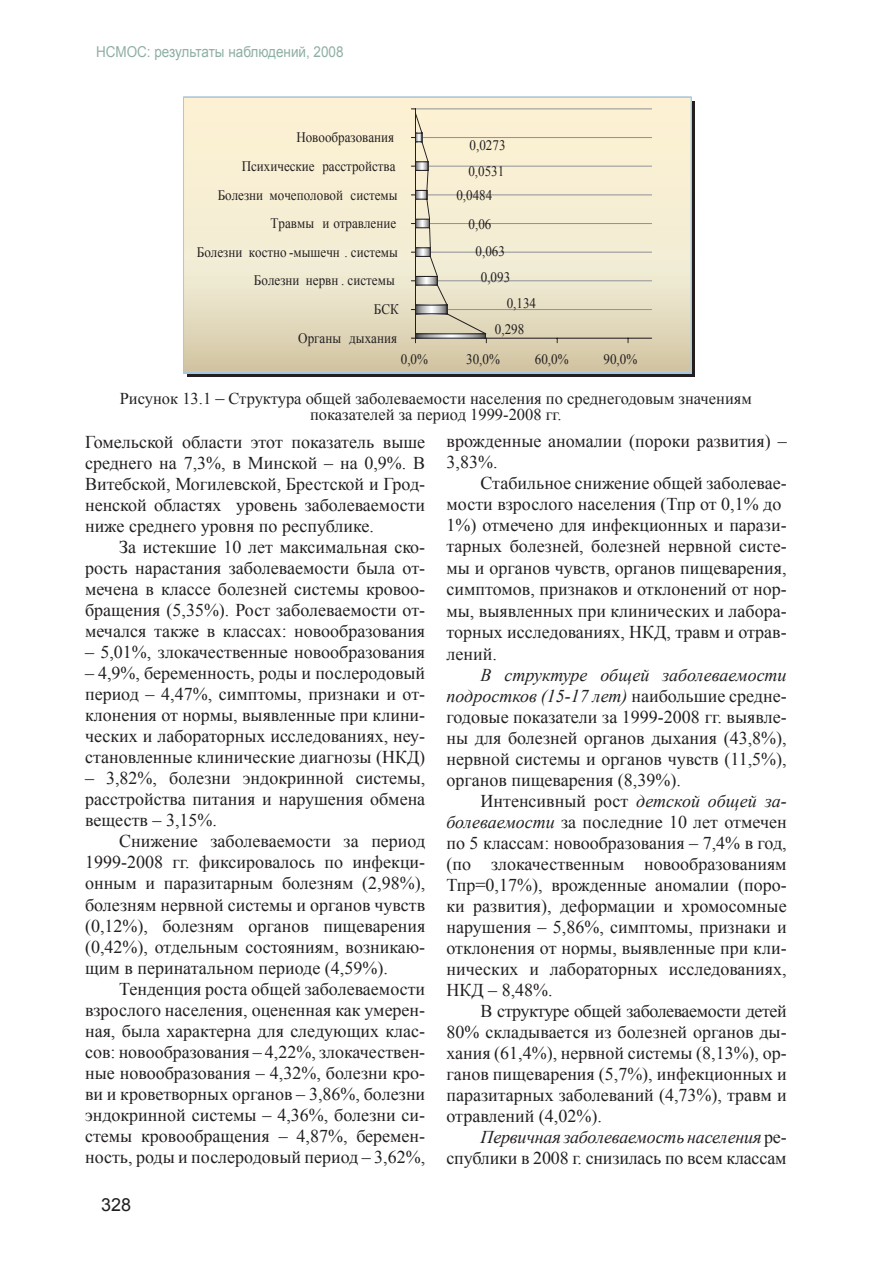
<style>
.page{position:relative;width:893px;height:1263px;background:#fff}
.page>*{position:absolute;margin:0;border:0;box-sizing:border-box;transform-origin:0 0}
.t1{font:18px/21px "Times New Roman";color:#231f20;text-align:justify}
.t2{font:18px "Arial";color:#231f20}
.t3{font:16.5px/16.5px "Times New Roman";color:#231f20;text-align:center}
.t4{font:15px "Arial";color:#8eafa5;scale:.9 1}
.t5{font:14.55px "Times New Roman";color:#231f20;scale:.9 1}
.s1{font-size:18px}
.s2{font-style:italic}
</style>
<div class="page">
<hr style="left:691px;top:101px;width:3px;height:275px;background:#231f20">
<hr style="left:187px;top:373px;width:507px;height:3px;background:#231f20">
<img style="left:185px;top:99px;width:504px;height:272px">
<svg style="left:411px;top:109px;width:241px;height:234px;background:#eae2c9"></svg>
<div style="left:183px;top:97px;width:508px;height:276px;border:1px solid #a0c9eb"></div>
<p class="t4" style="left:96px;top:42px;width:277px">НСМОС: результаты наблюдений, 2008</p>
<p class="t5" style="left:296px;top:127px;width:110px">Новообразования</p>
<p class="t5" style="left:242px;top:156px;width:172px">Психические расстройства</p>
<p class="t5" style="left:218px;top:185px;width:201px">Болезни мочеполовой системы</p>
<p class="t5" style="left:271px;top:213px;width:141px">Травмы и отравление</p>
<p class="t5" style="left:197px;top:242px;width:225px">Болезни костно -мышечн . системы</p>
<p class="t5" style="left:254px;top:271px;width:158px">Болезни нервн . системы</p>
<p class="t5" style="left:374px;top:299px;width:29px">БСК</p>
<p class="t5" style="left:298px;top:328px;width:111px">Органы дыхания</p>
<p class="t5" style="left:470px;top:135px;width:41px">0,0273</p>
<p class="t5" style="left:468px;top:161px;width:41px">0,0531</p>
<p class="t5" style="left:456px;top:186px;width:41px">0,0484</p>
<p class="t5" style="left:469px;top:215px;width:27px">0,06</p>
<p class="t5" style="left:476px;top:241px;width:34px">0,063</p>
<p class="t5" style="left:481px;top:267px;width:34px">0,093</p>
<p class="t5" style="left:507px;top:293px;width:34px">0,134</p>
<p class="t5" style="left:495px;top:320px;width:34px">0,298</p>
<p class="t5" style="left:401px;top:350px;width:32px">0,0%</p>
<p class="t5" style="left:466px;top:350px;width:39px">30,0%</p>
<p class="t5" style="left:535px;top:350px;width:39px">60,0%</p>
<p class="t5" style="left:603px;top:350px;width:39px">90,0%</p>
<p class="t3" style="left:120px;top:390px;width:634px">Рисунок 13.1 <span class="s1">–</span> Структура общей заболеваемости населения по среднегодовым значениям показателей за период 1999-2008 гг.</p>
<p class="t1" style="left:85px;top:432px;width:342px">Гомельской области этот показатель выше среднего на 7,3%, в Минской – на 0,9%. В Витебской, Могилевской, Брестской и Грод&shy;ненской областях уровень заболеваемости ниже среднего уровня по республике.</p>
<p class="t1" style="left:85px;top:537px;width:342px;text-indent:34px">За истекшие 10 лет максимальная ско&shy;рость нарастания заболеваемости была от&shy;мечена в классе болезней системы кровоо&shy;бращения (5,35%). Рост заболеваемости от&shy;мечался также в классах: новообразования</p>
<p class="t1" style="left:85px;top:642px;width:342px">– 5,01%, злокачественные новообразования</p>
<p class="t1" style="left:85px;top:663px;width:342px">– 4,9%, беременность, роды и послеродовый период – 4,47%, симптомы, признаки и от&shy;клонения от нормы, выявленные при клини&shy;ческих и лабораторных исследованиях, неу&shy;становленные клинические диагнозы (НКД)</p>
<p class="t1" style="left:85px;top:768px;width:342px">– 3,82%, болезни эндокринной системы, расстройства питания и нарушения обмена веществ – 3,15%.</p>
<p class="t1" style="left:85px;top:831px;width:342px;text-indent:34px">Снижение заболеваемости за период 1999-2008 гг. фиксировалось по инфекци&shy;онным и паразитарным болезням (2,98%), болезням нервной системы и органов чувств (0,12%), болезням органов пищеварения (0,42%), отдельным состояниям, возникаю&shy;щим в перинатальном периоде (4,59%).</p>
<p class="t1" style="left:85px;top:978px;width:342px;text-indent:34px">Тенденция роста общей заболеваемости взрослого населения, оцененная как умерен&shy;ная, была характерна для следующих клас&shy;сов: новообразования – 4,22%, злокачествен&shy;ные новообразования – 4,32%, болезни кро&shy;ви и кроветворных органов – 3,86%, болезни эндокринной системы – 4,36%, болезни си&shy;стемы кровообращения – 4,87%, беремен&shy;ность, роды и послеродовый период – 3,62%,</p>
<p class="t1" style="left:446px;top:430px;width:342px">врожденные аномалии (пороки развития) –<br>3,83%.</p>
<p class="t1" style="left:446px;top:472px;width:342px;text-align:right">Стабильное снижение общей заболевае&shy;мости взрослого населения (Тпр от 0,1% до</p>
<p class="t1" style="left:446px;top:514px;width:342px;line-height:21.5px">1%) отмечено для инфекционных и парази&shy;тарных болезней, болезней нервной систе&shy;мы и органов чувств, органов пищеварения, симптомов, признаков и отклонений от нор&shy;мы, выявленных при клинических и лабора&shy;торных исследованиях, НКД, травм и отрав&shy;лений.</p>
<p class="t1" style="left:446px;top:664px;width:342px;text-indent:34px"><span class="s2">В структуре общей заболеваемости подростков (15-17 лет)</span> наибольшие средне&shy;годовые показатели за 1999-2008 гг. выявле&shy;ны для болезней органов дыхания (43,8%), нервной системы и органов чувств (11,5%), органов пищеварения (8,39%).</p>
<p class="t1" style="left:446px;top:790px;width:342px;text-indent:34px">Интенсивный рост <span class="s2">детской общей за&shy;болеваемости</span> за последние 10 лет отмечен по 5 классам: новообразования – 7,4% в год, (по злокачественным новообразованиям Тпр=0,17%), врожденные аномалии (поро&shy;ки развития), деформации и хромосомные нарушения – 5,86%, симптомы, признаки и отклонения от нормы, выявленные при кли&shy;нических и лабораторных исследованиях, НКД – 8,48%.</p>
<p class="t1" style="left:446px;top:1000px;width:342px;text-indent:34px">В структуре общей заболеваемости детей 80% складывается из болезней органов ды&shy;хания (61,4%), нервной системы (8,13%), ор&shy;ганов пищеварения (5,7%), инфекционных и паразитарных заболеваний (4,73%), травм и отравлений (4,02%).</p>
<p class="t1" style="left:446px;top:1126px;width:342px;text-align:right"><span class="s2">Первичная заболеваемость населения</span> ре&shy;спублики в 2008 г. снизилась по всем классам</p>
<p class="t2" style="left:101px;top:1192px;width:32px">328</p>
</div>
